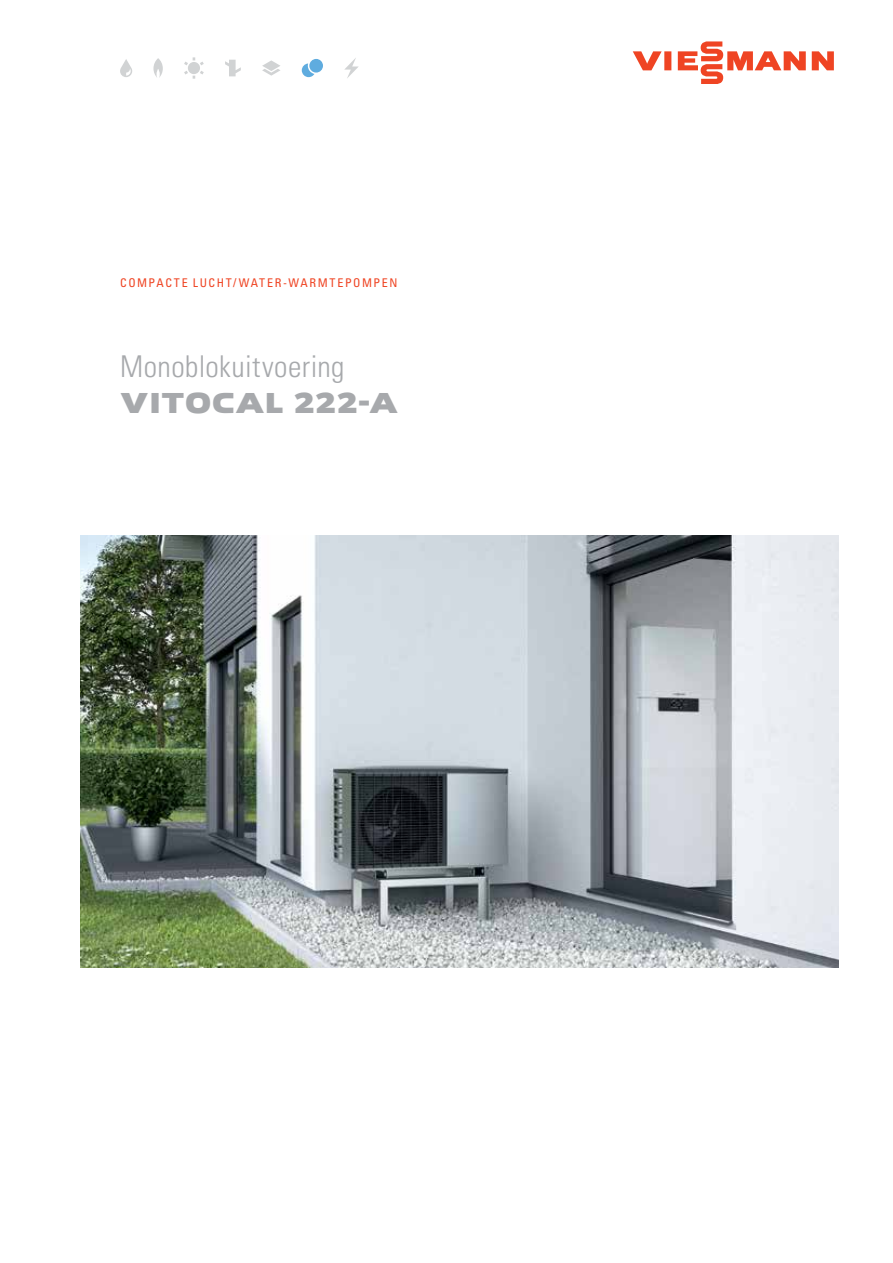
<style>
.page{position:relative;width:893px;height:1263px;background:#fff}
.page>*{position:absolute;margin:0;border:0;box-sizing:border-box;transform-origin:0 0}
.t1{font:30px "Univers LTCYR 47 Light Cond";letter-spacing:.015em;color:#a7a9ac}
.t2{font:700 30px "Viessmann";letter-spacing:.015em;color:#a7a9ac}
.t3{font:condensed 12px "Univers LTCYR 57";letter-spacing:.135em;color:#ef4423}
</style>
<div class="page">
<img style="left:81px;top:536px;width:758px;height:431px">
<svg style="left:633px;top:41px;width:201px;height:43px"></svg>
<svg style="left:302px;top:59px;width:21px;height:18px"></svg>
<svg style="left:344px;top:58px;width:15px;height:20px"></svg>
<svg style="left:184px;top:57px;width:20px;height:22px"></svg>
<svg style="left:225px;top:60px;width:16px;height:16px"></svg>
<svg style="left:262px;top:60px;width:18px;height:16px"></svg>
<svg style="left:153px;top:58px;width:10px;height:20px"></svg>
<svg style="left:120px;top:59px;width:12px;height:18px"></svg>
<p class="t3" style="left:120px;top:275px;width:279px">COMPACTE LUCHT/WATER-WARMTEPOMPEN</p>
<h1 class="t1" style="left:120px;top:346px;width:226px">Monoblokuitvoering</h1>
<h1 class="t2" style="left:120px;top:382px;width:278px">VITOCAL 222-A</h1>
</div>
